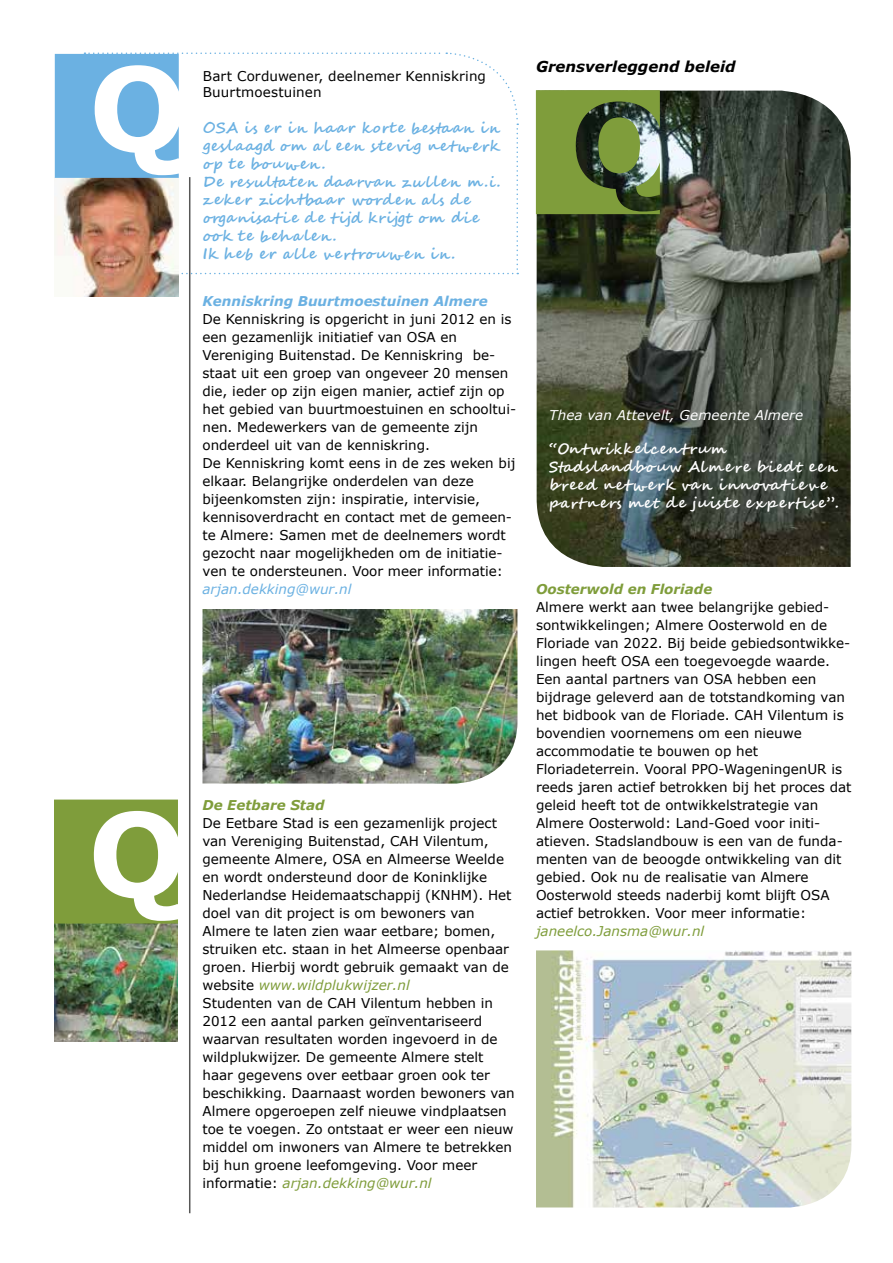
<style>
.page{position:relative;width:893px;height:1263px;background:#fff}
.page>*{position:absolute;margin:0;border:0;box-sizing:border-box;transform-origin:0 0}
.t1{font:700 15px/18px "Segoe Script";letter-spacing:.07em;color:#6bb1e2}
.t2{font:700 15px/18px "Segoe Script";letter-spacing:.08em;color:#fff}
.t3{font:italic 700 15px "Verdana";color:#000}
.t4{font:13.5px/18px "Verdana";color:#000}
.t5{font:italic 700 13.5px "Verdana";color:#7f9d3b}
.t6{font:italic 700 13.5px "Verdana";color:#6bb1e2}
.t7{font:italic 13.5px "Verdana";letter-spacing:.005em;color:#fff}
.t8{font:italic 13.5px "Verdana";color:#7f9d3b}
.t9{font:italic 13.5px "Verdana";color:#6bb1e2}
.s1{font-style:italic;color:#7f9d3b}
</style>
<div class="page">
<img style="left:537px;top:91px;width:314px;height:476px">
<img style="left:73px;top:275px;width:106px;height:21px">
<img style="left:54px;top:923px;width:124px;height:119px">
<svg style="left:55px;top:52px;width:464px;height:223px"></svg>
<svg style="left:54px;top:799px;width:124px;height:124px"></svg>
<hr style="left:189px;top:177px;width:1px;height:1036px;background:#575756">
<img style="left:202px;top:609px;width:315px;height:174px">
<svg style="left:536px;top:90px;width:124px;height:124px;background:#6e8742"></svg>
<img style="left:536px;top:950px;width:315px;height:257px">
<p class="t4" style="left:203px;top:68px;width:285px;line-height:16.2px">Bart Corduwener, deelnemer Kenniskring<br>Buurtmoestuinen</p>
<p class="t1" style="left:203px;top:119px;width:299px">OSA is er in haar korte bestaan in geslaagd om al een stevig netwerk op te bouwen.<br>De resultaten daarvan zullen m.i. zeker zichtbaar worden als de organisatie de tijd krijgt om die ook te behalen.<br>Ik heb er alle v ertrouwen in.</p>
<p class="t6" style="left:202px;top:292px;width:287px">Kenniskring Buurtmoestuinen Almere</p>
<p class="t4" style="left:202px;top:310px;width:315px">De Kenniskring is opgericht in juni 2012 en is een gezamenlijk initiatief van OSA en Vereniging Buitenstad. De Kenniskring be&shy;staat uit een groep van ongeveer 20 mensen die, ieder op zijn eigen manier, actief zijn op het gebied van buurtmoestuinen en schooltui&shy;nen. Medewerkers van de gemeente zijn onderdeel uit van de kenniskring.<br>De Kenniskring komt eens in de zes weken bij elkaar. Belangrijke onderdelen van deze bijeenkomsten zijn: inspiratie, intervisie, kennisoverdracht en contact met de gemeen&shy;te Almere: Samen met de deelnemers wordt gezocht naar mogelijkheden om de initiatie&shy;ven te ondersteunen. Voor meer informatie:</p>
<p class="t9" style="left:202px;top:580px;width:151px">arjan.dekking@wur.nl</p>
<p class="t5" style="left:202px;top:795px;width:124px">De Eetbare Stad</p>
<p class="t4" style="left:202px;top:814px;width:314px">De Eetbare Stad is een gezamenlijk project van Vereniging Buitenstad, CAH Vilentum, gemeente Almere, OSA en Almeerse Weelde en wordt ondersteund door de Koninklijke Nederlandse Heidemaatschappij (KNHM). Het doel van dit project is om bewoners van Almere te laten zien waar eetbare; bomen, struiken etc. staan in het Almeerse openbaar groen. Hierbij wordt gebruik gemaakt van de website <span class="s1">www.wildplukwijzer.nl<br></span>Studenten van de CAH Vilentum hebben in 2012 een aantal parken geïnventariseerd waarvan resultaten worden ingevoerd in de wildplukwijzer. De gemeente Almere stelt haar gegevens over eetbaar groen ook ter beschikking. Daarnaast worden bewoners van Almere opgeroepen zelf nieuwe vindplaatsen toe te voegen. Zo ontstaat er weer een nieuw middel om inwoners van Almere te betrekken bij hun groene leefomgeving. Voor meer informatie: <span class="s1">arjan.dekking@wur.nl</span></p>
<p class="t3" style="left:536px;top:56px;width:201px">Grensverleggend beleid</p>
<p class="t7" style="left:549px;top:406px;width:256px">Thea van Attevelt, Gemeente Almere</p>
<p class="t2" style="left:549px;top:440px;width:291px">“Ontwikkelcentrum<br>Stadslandbouw Almere biedt een breed netwerk van innovatiev e partners met de juiste expertise”.</p>
<p class="t5" style="left:536px;top:580px;width:178px">Oosterwold en Floriade</p>
<p class="t4" style="left:536px;top:598px;width:317px">Almere werkt aan twee belangrijke gebied&shy;sontwikkelingen; Almere Oosterwold en de Floriade van 2022. Bij beide gebiedsontwikke&shy;lingen heeft OSA een toegevoegde waarde.<br>Een aantal partners van OSA hebben een bijdrage geleverd aan de totstandkoming van het bidbook van de Floriade. CAH Vilentum is bovendien voornemens om een nieuwe accommodatie te bouwen op het Floriadeterrein. Vooral PPO-WageningenUR is reeds jaren actief betrokken bij het proces dat geleid heeft tot de ontwikkelstrategie van Almere Oosterwold: Land-Goed voor initi&shy;atieven. Stadslandbouw is een van de funda&shy;menten van de beoogde ontwikkeling van dit gebied. Ook nu de realisatie van Almere Oosterwold steeds naderbij komt blijft OSA actief betrokken. Voor meer informatie:</p>
<p class="t8" style="left:536px;top:922px;width:170px">janeelco.Jansma@wur.nl</p>
</div>
